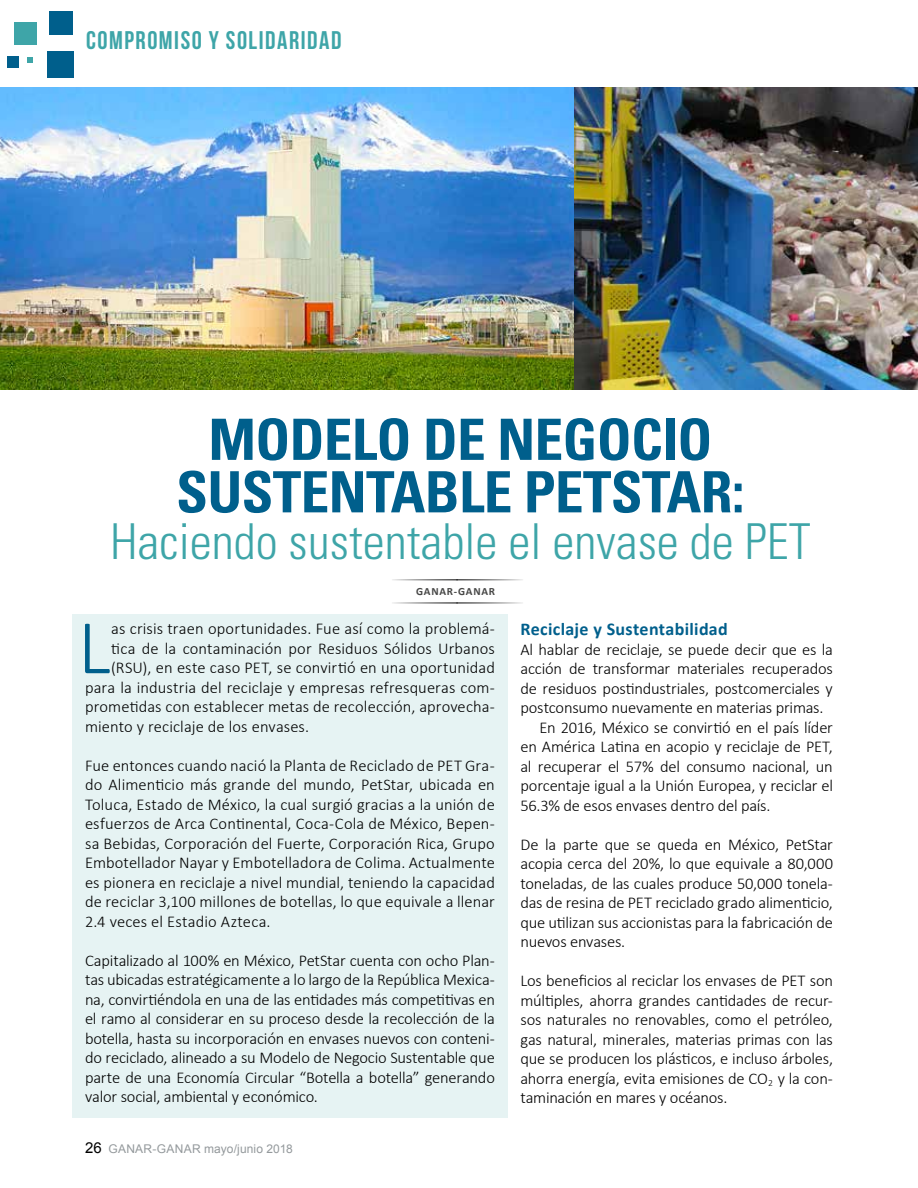
<style>
.page{position:relative;width:918px;height:1188px;background:#fff}
.page>*{position:absolute;margin:0;border:0;box-sizing:border-box;transform-origin:0 0}
.t1{font:300 78px "Calibri";color:#005f8c}
.t2{font:700 condensed 57px/52.5px "Univers";letter-spacing:-.01em;color:#005f8c;text-align:center}
.t3{font:300 condensed 49.5px "Univers";color:#3ea5a8}
.t4{font:25.5px "Bebas Neue";letter-spacing:.06em;color:#3ea5a8}
.t5{font:700 18px "Calibri";letter-spacing:.015em;color:#005f8c}
.t6{font:300 16.5px/19.5px "Calibri";letter-spacing:-.01em;color:#000;text-align:justify}
.t7{font:300 16.5px "Calibri";letter-spacing:.01em;color:#000}
.t8{font:12px "Arial";letter-spacing:.015em;color:#94999c}
.t9{font:700 11.1px "Calibri";letter-spacing:.07em;color:#474746}
.s1{font-size:15px;color:#000}
</style>
<div class="page">
<div style="left:73px;top:614px;width:435px;height:504px;background:#e6f3f3"></div>
<div style="left:47px;top:51px;width:27px;height:27px;background:#005f8c"></div>
<div style="left:14px;top:23px;width:22px;height:22px;background:#3ea5a8"></div>
<div style="left:8px;top:57px;width:11px;height:11px;background:#005f8c"></div>
<div style="left:49px;top:11px;width:24px;height:23px;background:#005f8c"></div>
<svg style="left:27px;top:57px;width:6px;height:5px"></svg>
<hr style="left:392px;top:580px;width:66px;height:1px;background:#000">
<hr style="left:457px;top:580px;width:66px;height:1px;background:#000">
<hr style="left:392px;top:603px;width:66px;height:1px;background:#000">
<hr style="left:457px;top:603px;width:66px;height:1px;background:#000">
<img style="left:0;top:87px;width:575px;height:302px">
<img style="left:575px;top:87px;width:343px;height:302px">
<h3 class="t4" style="left:86px;top:26px;width:257px">COMPROMISO Y SOLIDARIDAD</h3>
<h2 class="t2" style="left:176px;top:413px;width:570px">MODELO DE NEGOCIO<br>SUSTENTABLE PETSTAR:</h2>
<h3 class="t3" style="left:110px;top:512px;width:702px">Haciendo sustentable el envase de PET</h3>
<p class="t9" style="left:416px;top:584px;width:81px">GANAR-GANAR</p>
<h1 class="t1" style="left:78px;top:615px;width:34px">L</h1>
<p class="t7" style="left:111px;top:622px;width:385px">as crisis traen oportunidades. Fue así como la problemá-</p>
<p class="t6" style="left:111px;top:640px;width:385px">tica de la contaminación por Residuos Sólidos Urbanos</p>
<p class="t7" style="left:111px;top:661px;width:385px">(RSU), en este caso PET, se convirtió en una oportunidad</p>
<p class="t6" style="left:85px;top:679px;width:411px">para la industria del reciclaje y empresas refresqueras com-</p>
<p class="t7" style="left:85px;top:700px;width:411px">prometidas con establecer metas de recolección, aprovecha-</p>
<p class="t6" style="left:85px;top:718px;width:226px">miento y reciclaje de los envases.</p>
<p class="t6" style="left:85px;top:757px;width:412px">Fue entonces cuando nació la Planta de Reciclado de PET Gra&shy;do Alimenticio más grande del mundo, PetStar, ubicada en Toluca, Estado de México, la cual surgió gracias a la unión de esfuerzos de Arca Continental, Coca-Cola de México, Bepen&shy;sa Bebidas, Corporación del Fuerte, Corporación Rica, Grupo Embotellador Nayar y Embotelladora de Colima. Actualmente es pionera en reciclaje a nivel mundial, teniendo la capacidad de reciclar 3,100 millones de botellas, lo que equivale a llenar 2.4 veces el Estadio Azteca.</p>
<p class="t6" style="left:85px;top:952px;width:412px">Capitalizado al 100% en México, PetStar cuenta con ocho Plan&shy;tas ubicadas estratégicamente a lo largo de la República Mexica&shy;na, convirtiéndola en una de las entidades más competitivas en el ramo al considerar en su proceso desde la recolección de la botella, hasta su incorporación en envases nuevos con conteni&shy;do reciclado, alineado a su Modelo de Negocio Sustentable que parte de una Economía Circular “Botella a botella” generando valor social, ambiental y económico.</p>
<p class="t8" style="left:85px;top:1142px;width:209px"><span class="s1">26</span> GANAR-GANAR mayo/junio 2018</p>
<p class="t5" style="left:520px;top:618px;width:209px">Reciclaje y Sustentabilidad</p>
<p class="t6" style="left:520px;top:641px;width:314px">Al hablar de reciclaje, se puede decir que es la</p>
<p class="t6" style="left:520px;top:660px;width:314px">acción de transformar materiales recuperados</p>
<p class="t6" style="left:520px;top:680px;width:314px">de residuos postindustriales, postcomerciales y</p>
<p class="t6" style="left:520px;top:699px;width:305px">postconsumo nuevamente en materias primas.</p>
<p class="t6" style="left:540px;top:719px;width:295px">En 2016, México se convirtió en el país líder</p>
<p class="t6" style="left:520px;top:738px;width:314px">en América Latina en acopio y reciclaje de PET,</p>
<p class="t6" style="left:520px;top:758px;width:314px">al recuperar el 57% del consumo nacional, un</p>
<p class="t6" style="left:520px;top:777px;width:314px">porcentaje igual a la Unión Europea, y reciclar el</p>
<p class="t6" style="left:520px;top:797px;width:252px">56.3% de esos envases dentro del país.</p>
<p class="t6" style="left:520px;top:836px;width:314px">De la parte que se queda en México, PetStar acopia cerca del 20%, lo que equivale a 80,000 toneladas, de las cuales produce 50,000 tonela&shy;das de resina de PET reciclado grado alimenticio, que utilizan sus accionistas para la fabricación de nuevos envases.</p>
<p class="t6" style="left:520px;top:973px;width:314px">Los beneficios al reciclar los envases de PET son múltiples, ahorra grandes cantidades de recur&shy;sos naturales no renovables, como el petróleo, gas natural, minerales, materias primas con las que se producen los plásticos, e incluso árboles, ahorra energía, evita emisiones de CO<sub>2</sub> y la con&shy;taminación en mares y océanos.</p>
</div>
